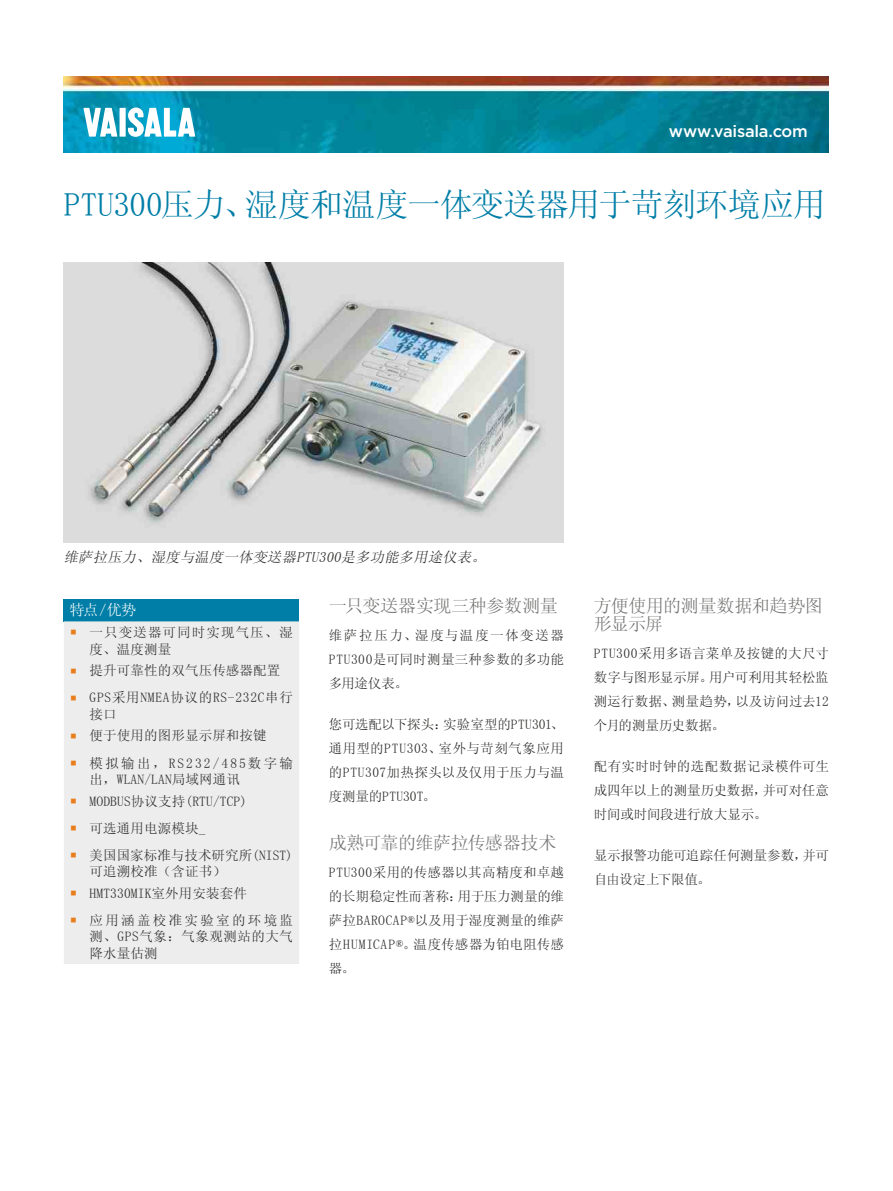
<style>
.page{position:relative;width:893px;height:1191px;background:#fff}
.page>*{position:absolute;margin:0;border:0;box-sizing:border-box;transform-origin:0 0}
.t1{font:33px "Sim Sun";letter-spacing:-.02em;color:#007ea7}
.t2{font:18px/18px "Sim Sun";letter-spacing:-.025em;color:#737372}
.t3{font:500 16.5px "Gotham";letter-spacing:-.015em;color:#fff}
.t4{font:15px "Sim Sun";color:#fff}
.t5{font:italic 14.25px "Sim Sun";color:#2b2b2a}
.t6{font:13.5px/24px "Sim Sun";letter-spacing:.01em;color:#2b2b2a;text-align:justify}
.t7{font:13.5px/16.5px "Sim Sun";letter-spacing:.15em;color:#2b2b2a}
.t8{font:13.5px/24px "Sim Sun";letter-spacing:-.02em;color:#2b2b2a}
.t9{font:13.5px/16.5px "Sim Sun";letter-spacing:.055em;color:#2b2b2a}
.t10{font:13.5px/16.5px "Sim Sun";letter-spacing:.08em;color:#2b2b2a}
.s1{font-family:"Arial";font-weight:900;font-size:21px;color:#e77d1b}
</style>
<div class="page">
<img style="left:64px;top:77px;width:765px;height:75px">
<svg style="left:83px;top:108px;width:34px;height:29px"></svg>
<div style="left:120px;top:108px;width:6px;height:29px;background:#fff"></div>
<svg style="left:128px;top:107px;width:67px;height:30px"></svg>
<div style="left:64px;top:598px;width:235px;height:23px;background:#007ea7"></div>
<div style="left:64px;top:621px;width:235px;height:343px;background:#ededed"></div>
<img style="left:64px;top:262px;width:499px;height:281px">
<p class="t3" style="left:669px;top:120px;width:141px">www.vaisala.com</p>
<h1 class="t1" style="left:64px;top:188px;width:764px">PTU300压力、湿度和温度一体变送器用于苛刻环境应用</h1>
<p class="t5" style="left:64px;top:550px;width:426px">维萨拉压力、湿度与温度一体变送器PTU300是多功能多用途仪表。</p>
<p class="t4" style="left:70px;top:602px;width:68px">特点／优势</p>
<p class="t10" style="left:90px;top:624px;width:205px;text-indent:-20px"><span class="s1">▪</span> 一只变送器可同时实现气压、湿度、温度测量</p>
<p class="t6" style="left:70px;top:658px;width:212px"><span class="s1">▪</span> 提升可靠性的双气压传感器配置</p>
<p class="t9" style="left:90px;top:689px;width:205px;text-indent:-20px"><span class="s1">▪</span> GPS采用NMEA协议的RS-232C串行接口</p>
<p class="t6" style="left:70px;top:723px;width:198px"><span class="s1">▪</span> 便于使用的图形显示屏和按键</p>
<p class="t7" style="left:90px;top:754px;width:205px;text-indent:-20px"><span class="s1">▪</span> 模拟输出，RS232/485数字输出，WLAN/LAN局域网通讯</p>
<p class="t6" style="left:70px;top:789px;width:179px"><span class="s1">▪</span> MODBUS协议支持(RTU/TCP)</p>
<p class="t6" style="left:70px;top:816px;width:137px"><span class="s1">▪</span> 可选通用电源模块_</p>
<p class="t6" style="left:90px;top:846px;width:205px;line-height:16.5px;text-indent:-20px"><span class="s1">▪</span> 美国国家标准与技术研究所(NIST)可追溯校准（含证书）</p>
<p class="t6" style="left:70px;top:881px;width:179px"><span class="s1">▪</span> HMT330MIK室外用安装套件</p>
<p class="t6" style="left:90px;top:912px;width:205px;line-height:16.5px;text-indent:-20px"><span class="s1">▪</span> 应用涵盖校准实验室的环境监测、GPS气象：气象观测站的大气降水量估测</p>
<h2 class="t2" style="left:329px;top:596px;width:231px">一只变送器实现三种参数测量</h2>
<p class="t6" style="left:329px;top:623px;width:237px">维萨拉压力、湿度与温度一体变送器PTU300是可同时测量三种参数的多功能多用途仪表。</p>
<p class="t6" style="left:329px;top:712px;width:237px">您可选配以下探头：实验室型的PTU301、通用型的PTU303、室外与苛刻气象应用的PTU307加热探头以及仅用于压力与温度测量的PTU30T。</p>
<h2 class="t2" style="left:329px;top:833px;width:229px">成熟可靠的维萨拉传感器技术</h2>
<p class="t6" style="left:329px;top:860px;width:237px">PTU300采用的传感器以其高精度和卓越的长期稳定性而著称：用于压力测量的维萨拉BAROCAP®以及用于湿度测量的维萨拉HUMICAP®。温度传感器为铂电阻传感器。</p>
<h2 class="t2" style="left:594px;top:596px;width:230px">方便使用的测量数据和趋势图形显示屏</h2>
<p class="t6" style="left:594px;top:641px;width:236px">PTU300采用多语言菜单及按键的大尺寸数字与图形显示屏。用户可利用其轻松监测运行数据、测量趋势，以及访问过去12个月的测量历史数据。</p>
<p class="t6" style="left:594px;top:754px;width:236px">配有实时时钟的选配数据记录模件可生成四年以上的测量历史数据，并可对任意时间或时间段进行放大显示。</p>
<p class="t8" style="left:594px;top:843px;width:236px">显示报警功能可追踪任何测量参数，并可自由设定上下限值。</p>
</div>
